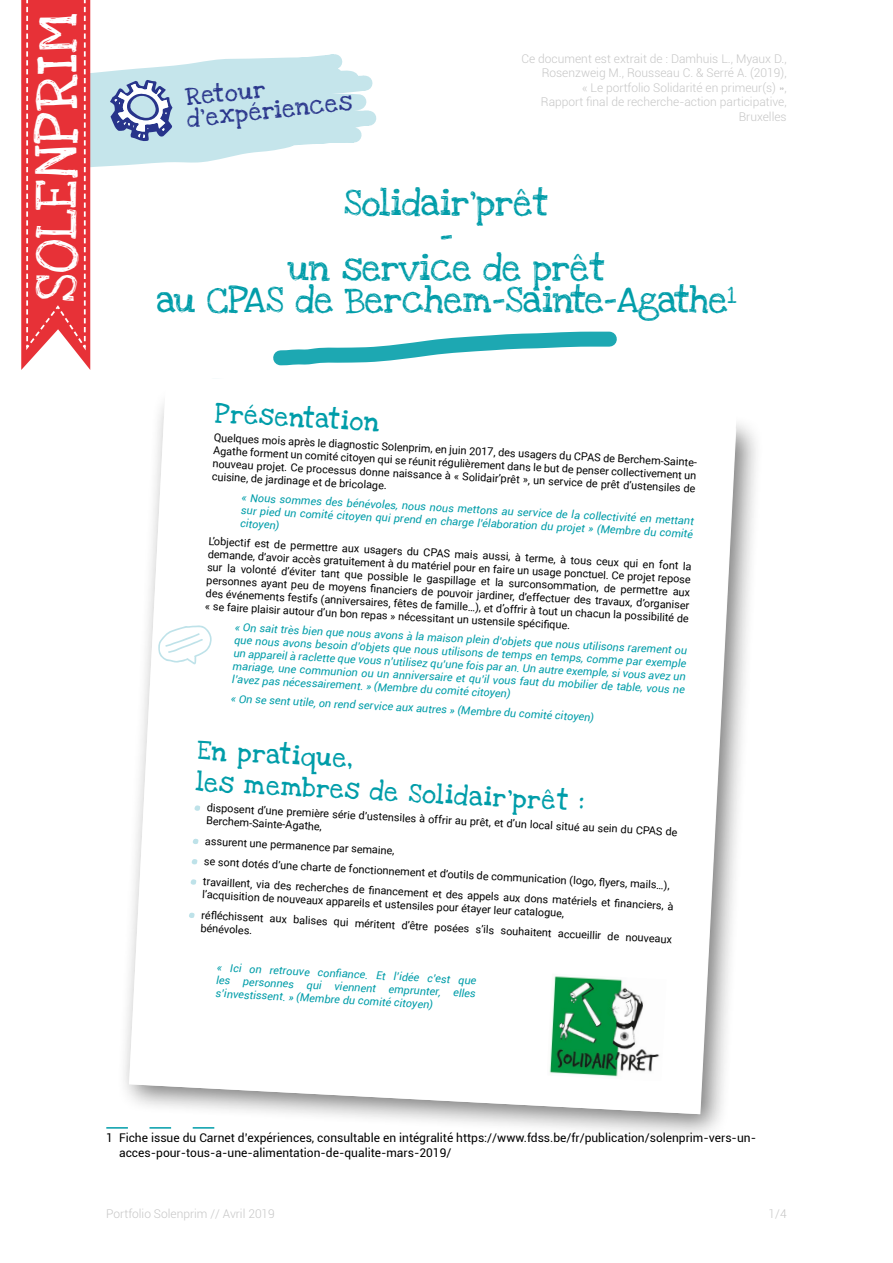
<style>
.page{position:relative;width:893px;height:1263px;background:#fff}
.page>*{position:absolute;margin:0;border:0;box-sizing:border-box;transform-origin:0 0}
.Titre_H2{font:43.2px "Love Ya Like A Sister";letter-spacing:.02em;color:#fff}
.t1{font:32.7px "Love Ya Like A Sister Solid";color:#009da9}
.Titre_h1{font:27px/32.4px "Love Ya Like A Sister";color:#009da9;text-align:center}
.t2{font:19.65px/31.2px "Love Ya Like A Sister Solid";color:#009da9}
.Titre_h1-2{font:18px/21.6px "Love Ya Like A Sister";color:#28348b}
.t3{font:300 12px/14.4px "Roboto";color:#c6c6c6;text-align:right}
.t4{font:12px/14.4px "Roboto";color:#000}
.t5{font:10.95px/13px "Roboto";color:#000}
.t6{font:italic 10.95px/13px "Roboto";color:#009da9;text-align:justify}
</style>
<div class="page">
<svg style="left:273px;top:331px;width:344px;height:35px"></svg>
<svg style="left:90px;top:46px;width:287px;height:127px"></svg>
<svg style="left:21px;top:0;width:69px;height:370px;background:#e9494e"></svg>
<svg style="left:110px;top:80px;width:62px;height:61px"></svg>
<div style="left:116px;top:386px;width:648px;height:756px;background:#000;opacity:.75"></div>
<svg style="left:129px;top:386px;width:608px;height:728px"></svg>
<svg style="left:191px;top:386px;width:410px;height:12px"></svg>
<svg style="left:194px;top:805px;width:6px;height:6px"></svg>
<svg style="left:193px;top:838px;width:6px;height:6px"></svg>
<svg style="left:192px;top:859px;width:5px;height:6px"></svg>
<svg style="left:191px;top:879px;width:5px;height:6px"></svg>
<svg style="left:189px;top:912px;width:6px;height:6px"></svg>
<svg style="left:157px;top:623px;width:56px;height:42px"></svg>
<img style="left:547px;top:973px;width:120px;height:108px">
<p class="Titre_H2" style="left:21px;top:302px;width:290px;rotate:-90deg">SOLENPRIM</p>
<p class="Titre_h1-2" style="left:184px;top:87px;width:167px;rotate:-6deg">Retour d’expériences</p>
<p class="t3" style="left:521px;top:51px;width:267px">Ce document est extrait de : Damhuis L., Myaux D., Rosenzweig M., Rousseau C. &amp; Serré A. (2019),<br>« Le portfolio Solidarité en primeur(s) »,<br>Rapport final de recherche-action participative, Bruxelles</p>
<p class="Titre_h1" style="left:157px;top:188px;width:581px">Solidair’prêt<br>–<br>un service de prêt<br>au CPAS de Berchem-Sainte-Agathe<sup>1</sup></p>
<p class="t1" style="left:263px;top:301px;width:268px;rotate:-3deg">Solidair’prêt</p>
<p class="t2" style="left:216px;top:398px;width:166px;rotate:3deg">Présentation</p>
<p class="t5" style="left:214px;top:430px;width:488px;rotate:3deg">Quelques mois après le diagnostic Solenprim, en juin 2017, des usagers du CPAS de Berchem-Sainte-Agathe forment un comité citoyen qui se réunit régulièrement dans le but de penser collectivement un nouveau projet. Ce processus donne naissance à « Solidair’prêt », un service de prêt d’ustensiles de cuisine, de jardinage et de bricolage.</p>
<p class="t6" style="left:242px;top:490px;width:454px;rotate:3deg">« Nous sommes des bénévoles, nous nous mettons au service de la collectivité en mettant sur pied un comité citoyen qui prend en charge l’élaboration du projet » (Membre du comité citoyen)</p>
<p class="t5" style="left:209px;top:534px;width:485px;text-align:justify;rotate:3deg">L’objectif est de permettre aux usagers du CPAS mais aussi, à terme, à tous ceux qui en font la demande, d’avoir accès gratuitement à du matériel pour en faire un usage ponctuel. Ce projet repose sur la volonté d’éviter tant que possible le gaspillage et la surconsommation, de permettre aux personnes ayant peu de moyens fi nanciers de pouvoir jardiner, d’effectuer des travaux, d’organiser des événements festifs (anniversaires, fêtes de famille…), et d’offrir à tout un chacun la possibilité de « se faire plaisir autour d’un bon repas » nécessitant un ustensile spécifi que.</p>
<p class="t6" style="left:235px;top:620px;width:454px;rotate:3deg">« On sait très bien que nous avons à la maison plein d’objets que nous utilisons rarement ou que nous avons besoin d’objets que nous utilisons de temps en temps, comme par exemple un appareil à raclette que vous n’utilisez qu’une fois par an. Un autre exemple, si vous avez un mariage, une communion ou un anniversaire et qu’il vous faut du mobilier de table, vous ne l’avez pas nécessairement. » (Membre du comité citoyen)</p>
<p class="t6" style="left:232px;top:691px;width:365px;rotate:3deg">« On se sent utile, on rend service aux autres » (Membre du comité citoyen)</p>
<p class="t2" style="left:198px;top:735px;width:390px;rotate:3deg">En pratique,<br>les membres de Solidair’prêt :</p>
<p class="t5" style="left:207px;top:800px;width:473px;rotate:3deg">disposent d’une première série d’ustensiles à offrir au prêt, et d’un local situé au sein du CPAS de<br>Berchem-Sainte-Agathe,</p>
<p class="t5" style="left:206px;top:830px;width:473px;line-height:20.2px;rotate:3deg">assurent une permanence par semaine,<br>se sont dotés d’une charte de fonctionnement et d’outils de communication (logo, fl yers, mails…), travaillent, via des recherches de fi nancement et des appels aux dons matériels et fi nanciers, à</p>
<p class="t5" style="left:203px;top:884px;width:473px;line-height:20.2px;rotate:3deg">l’acquisition de nouveaux appareils et ustensiles pour étayer leur catalogue,<br>réfl échissent aux balises qui méritent d’être posées s’ils souhaitent accueillir de nouveaux</p>
<p class="t5" style="left:201px;top:921px;width:53px;rotate:3deg">bénévoles.</p>
<p class="t6" style="left:217px;top:960px;width:261px;rotate:3deg">« Ici on retrouve confi ance. Et l’idée c’est que les personnes qui viennent emprunter, elles s’investissent. » (Membre du comité citoyen)</p>
<p class="t4" style="left:119px;top:1130px;width:638px;text-indent:-13px">1 Fiche issue du Carnet d’expériences, consultable en intégralité https://www.fdss.be/fr/publication/solenprim-vers-un&shy;acces-pour-tous-a-une-alimentation-de-qualite-mars-2019/</p>
<p class="t3" style="left:106px;top:1206px;width:170px">Portfolio Solenprim // Avril 2019</p>
<p class="t3" style="left:769px;top:1206px;width:20px">1/4</p>
</div>
